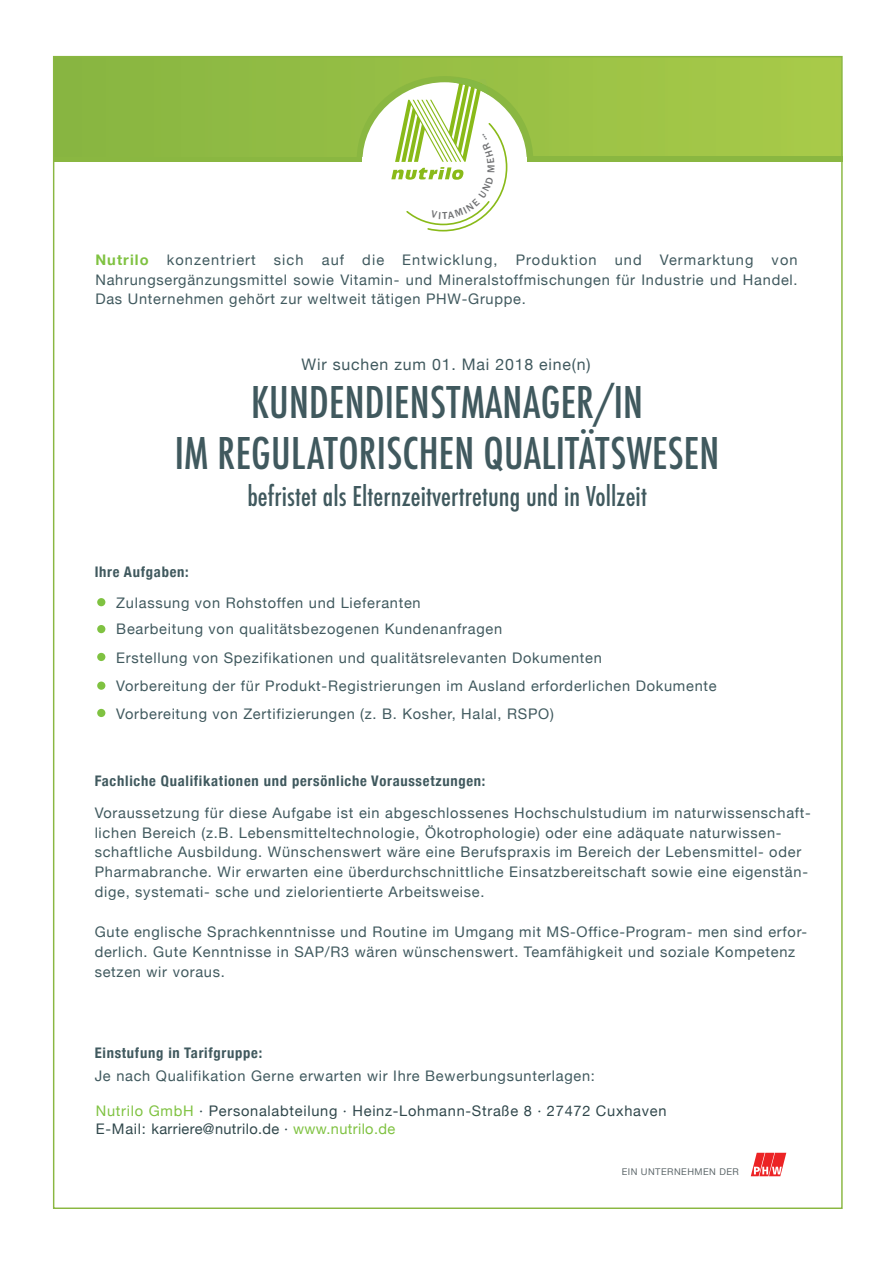
<style>
.page{position:relative;width:893px;height:1263px;background:#fff}
.page>*{position:absolute;margin:0;border:0;box-sizing:border-box;transform-origin:0 0}
.t1{font:500 condensed 42.45px "Futura";letter-spacing:.005em;color:#40595e}
.t2{font:500 condensed 26.55px "Futura";letter-spacing:.005em;color:#40595e}
.t3{font:15.9px "Helvetica Neue";letter-spacing:.05em;color:#40595e}
.t4{font:14.55px/20px "Helvetica Neue";letter-spacing:.05em;color:#40595e}
.t5{font:700 condensed 14.55px "Helvetica Neue";letter-spacing:.05em;color:#40595e}
.t6{font:14.55px "Helvetica Neue";letter-spacing:.05em;color:#30474b}
.t7{font:14.55px "Helvetica Neue";letter-spacing:.025em;color:#30474b}
.t8{font:9.3px "Helvetica Neue";letter-spacing:.05em;color:#606a6d}
.s1{font-weight:700;color:#7fc241}
.s2{color:#7fc241}
</style>
<div class="page">
<svg style="left:55px;top:58px;width:786px;height:99px;background:#97bf45"></svg>
<div style="left:97px;top:598px;width:8px;height:8px;background:#7fc241;border-radius:50%"></div>
<div style="left:53px;top:157px;width:310px;height:5px;background:#8ab741"></div>
<div style="left:527px;top:156px;width:315px;height:6px;background:#8ab741"></div>
<svg style="left:751px;top:1153px;width:35px;height:23px"></svg>
<div style="left:97px;top:625px;width:8px;height:8px;background:#7fc241;border-radius:50%"></div>
<div style="left:97px;top:653px;width:8px;height:8px;background:#7fc241;border-radius:50%"></div>
<div style="left:97px;top:681px;width:8px;height:9px;background:#7fc241;border-radius:50%"></div>
<div style="left:97px;top:709px;width:8px;height:8px;background:#7fc241;border-radius:50%"></div>
<svg style="left:357px;top:76px;width:176px;height:155px"></svg>
<p class="t4" style="left:95px;top:250px;width:704px;text-align:justify"><span class="s1">Nutrilo</span> konzentriert sich auf die Entwicklung, Produktion und Vermarktung von Nahrungsergänzungsmittel sowie Vitamin- und Mineralstoffmischungen für Industrie und Handel.<br>Das Unternehmen gehört zur weltweit tätigen PHW-Gruppe.</p>
<p class="t3" style="left:302px;top:352px;width:290px">Wir suchen zum 01. Mai 2018 eine(n)</p>
<p class="t1" style="left:251px;top:376px;width:393px">KUNDENDIENSTMANAGER/IN</p>
<p class="t1" style="left:175px;top:426px;width:546px">IM REGULATORISCHEN QUALITÄTSWESEN</p>
<p class="t5" style="left:95px;top:560px;width:96px">Ihre Aufgaben:</p>
<p class="t2" style="left:247px;top:479px;width:401px">befristet als Elternzeitvertretung und in Vollzeit</p>
<p class="t4" style="left:116px;top:593px;width:306px">Zulassung von Rohstoffen und Lieferanten</p>
<p class="t4" style="left:116px;top:619px;width:387px">Bearbeitung von qualitätsbezogenen Kundenanfragen</p>
<p class="t4" style="left:116px;top:648px;width:487px">Erstellung von Spezifikationen und qualitätsrelevanten Dokumenten</p>
<p class="t4" style="left:116px;top:677px;width:602px">Vorbereitung der für Produkt-Registrierungen im Ausland erforderlichen Dokumente</p>
<p class="t4" style="left:116px;top:704px;width:439px">Vorbereitung von Zertifizierungen (z. B. Kosher, Halal, RSPO)</p>
<p class="t5" style="left:95px;top:768px;width:392px">Fachliche Qualifikationen und persönliche Voraussetzungen:</p>
<p class="t4" style="left:95px;top:803px;width:718px">Voraussetzung für diese Aufgabe ist ein abgeschlossenes Hochschulstudium im naturwissenschaft&shy;lichen Bereich (z.B. Lebensmitteltechnologie, Ökotrophologie) oder eine adäquate naturwissen&shy;schaftliche Ausbildung. Wünschenswert wäre eine Berufspraxis im Bereich der Lebensmittel- oder Pharmabranche. Wir erwarten eine überdurchschnittliche Einsatzbereitschaft sowie eine eigenstän&shy;dige, systemati- sche und zielorientierte Arbeitsweise.</p>
<p class="t4" style="left:95px;top:923px;width:714px">Gute englische Sprachkenntnisse und Routine im Umgang mit MS-Office-Program- men sind erfor&shy;derlich. Gute Kenntnisse in SAP/R3 wären wünschenswert. Teamfähigkeit und soziale Kompetenz setzen wir voraus.</p>
<p class="t5" style="left:95px;top:1041px;width:169px">Einstufung in Tarifgruppe:</p>
<p class="t4" style="left:95px;top:1067px;width:502px">Je nach Qualifikation Gerne erwarten wir Ihre Bewerbungsunterlagen:</p>
<p class="t6" style="left:96px;top:1101px;width:572px"><span class="s2">Nutrilo GmbH</span> · Personalabteilung · Heinz-Lohmann-Straße 8 · 27472 Cuxhaven</p>
<p class="t7" style="left:96px;top:1118px;width:301px">E-Mail: karriere@nutrilo.de · <span class="s2">www.nutrilo.de</span></p>
<p class="t8" style="left:622px;top:1165px;width:119px">EIN UNTERNEHMEN DER</p>
</div>
